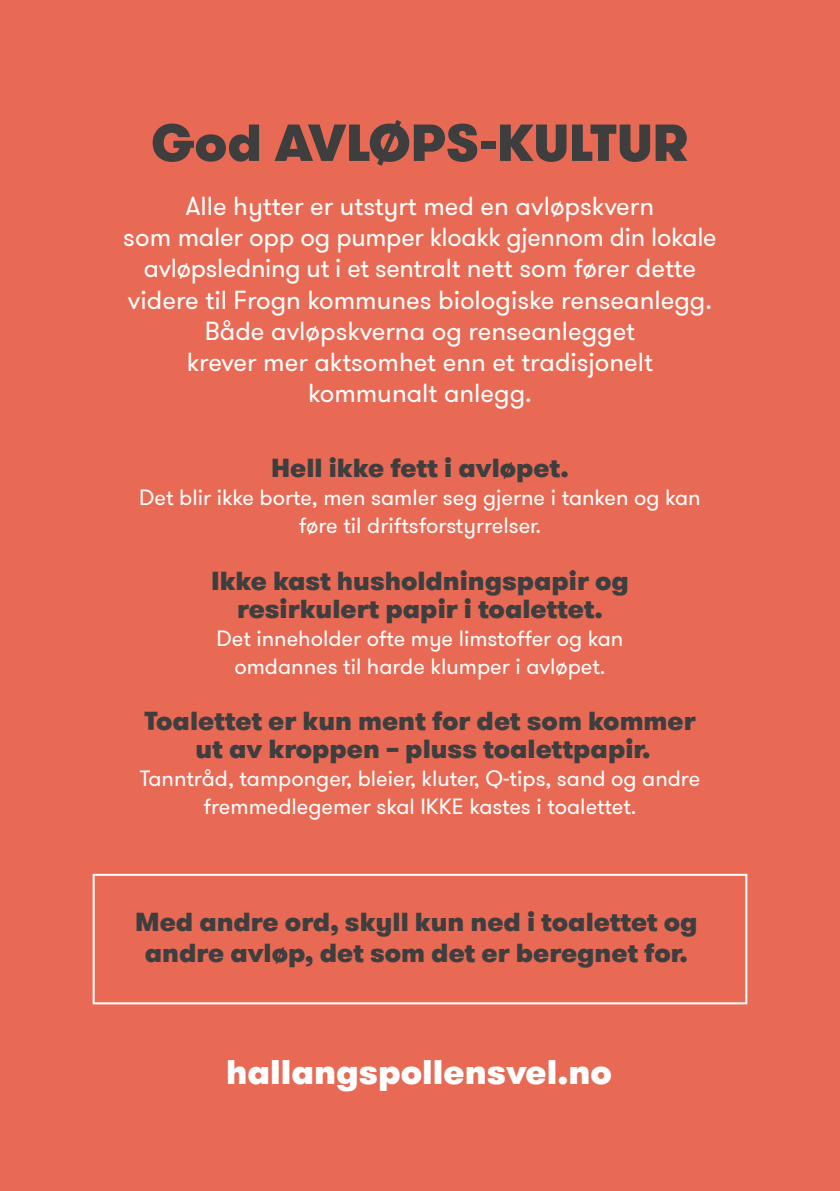
<style>
.page{position:relative;width:840px;height:1191px;background:#fff}
.page>*{position:absolute;margin:0;border:0;box-sizing:border-box;transform-origin:0 0}
.t1{font:900 52px "GT Walsheim";color:#3e3e3f}
.t2{font:900 34px "GT Walsheim";color:#fff}
.t3{font:26px/31.2px "GT Walsheim";color:#fff;text-align:center}
.t4{font:900 26px/31.2px "GT Walsheim";color:#3e3e3f;text-align:center}
.t5{font:22px/28px "GT Walsheim";color:#fff;text-align:center}
</style>
<div class="page">
<div style="left:0;top:0;width:839px;height:1191px;background:#e96a54"></div>
<div style="left:93px;top:873px;width:654px;height:131px;border:2px solid #fff"></div>
<p class="t1" style="left:151px;top:107px;width:538px">God AVLØPS-KULTUR</p>
<p class="t3" style="left:186px;top:191px;width:469px">Alle hytter er utstyrt med en avløpskvern</p>
<p class="t3" style="left:123px;top:222px;width:594px">som maler opp og pumper kloakk gjennom din lokale avløpsledning ut i et sentralt nett som fører dette videre til Frogn kommunes biologiske renseanlegg.</p>
<p class="t3" style="left:205px;top:316px;width:431px">Både avløpskverna og renseanlegget</p>
<p class="t3" style="left:187px;top:347px;width:467px">krever mer aktsomhet enn et tradisjonelt</p>
<p class="t3" style="left:308px;top:378px;width:225px">kommunalt anlegg.</p>
<p class="t4" style="left:271px;top:453px;width:299px">Hell ikke fett i avløpet.</p>
<p class="t5" style="left:139px;top:484px;width:562px">Det blir ikke borte, men samler seg gjerne i tanken og kan føre til driftsforstyrrelser.</p>
<p class="t4" style="left:211px;top:565px;width:419px">Ikke kast husholdningspapir og</p>
<p class="t4" style="left:237px;top:593px;width:367px">resirkulert papir i toalettet.</p>
<p class="t5" style="left:216px;top:624px;width:408px">Det inneholder ofte mye limstoffer og kan</p>
<p class="t5" style="left:234px;top:652px;width:372px">omdannes til harde klumper i avløpet.</p>
<p class="t4" style="left:144px;top:705px;width:552px">Toalettet er kun ment for det som kommer</p>
<p class="t4" style="left:195px;top:733px;width:456px">ut av kroppen – pluss toalettpapir.</p>
<p class="t5" style="left:140px;top:764px;width:562px">Tanntråd, tamponger, bleier, kluter, Q-tips, sand og andre fremmedlegemer skal IKKE kastes i toalettet.</p>
<p class="t4" style="left:135px;top:906px;width:563px">Med andre ord, skyll kun ned i toalettet og andre avløp, det som det er beregnet for.</p>
<p class="t2" style="left:226px;top:1049px;width:387px">hallangspollensvel.no</p>
</div>
